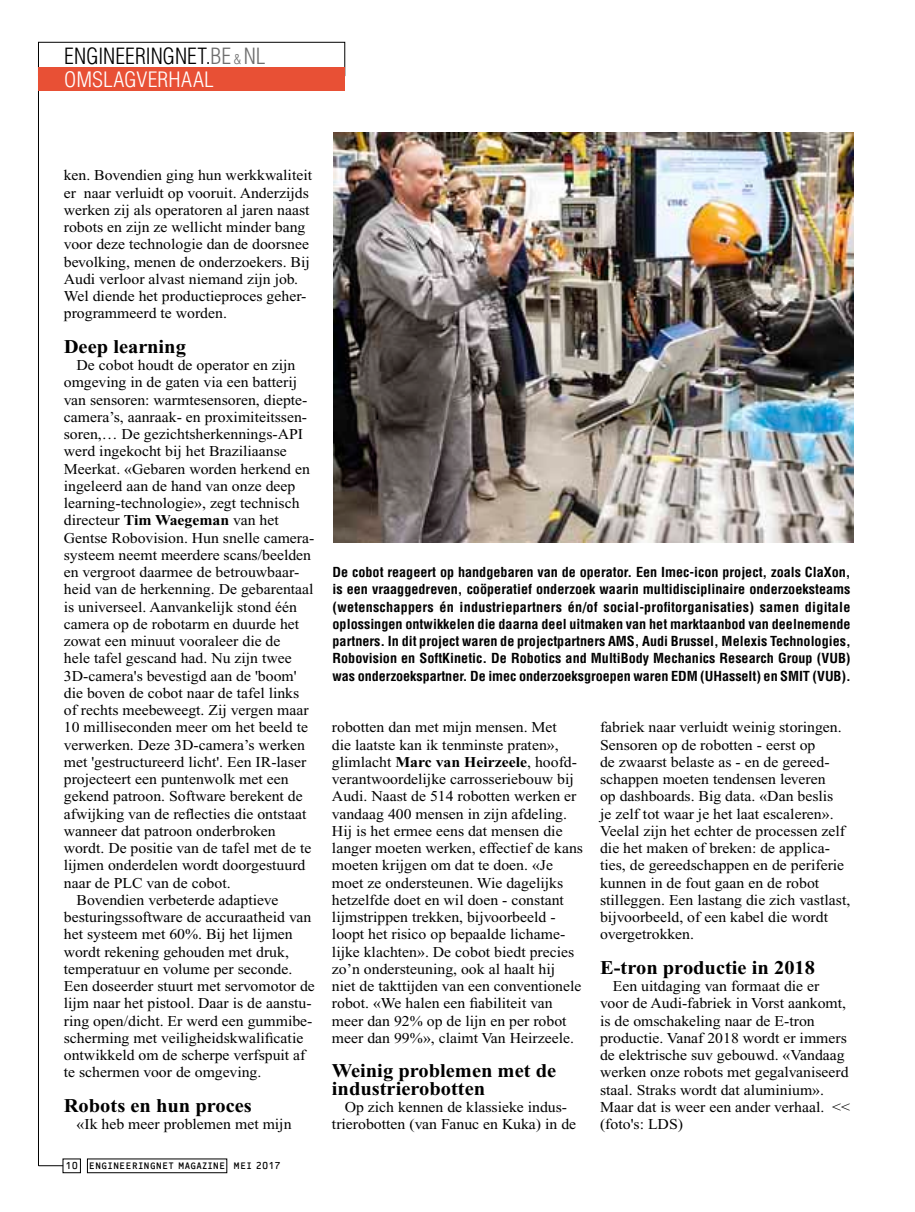
<style>
.page{position:relative;width:915px;height:1212px;background:#fff}
.page>*{position:absolute;margin:0;border:0;box-sizing:border-box;transform-origin:0 0}
.t1{font:300 condensed 21.9px "Helvetica";letter-spacing:.005em;color:#000}
.t2{font:300 condensed 20.7px "Helvetica";letter-spacing:.005em;color:#fff;scale:1.05 1}
.t3{font:700 19.5px/17.2px "Times New Roman";color:#000;scale:1.05 1}
.t4{font:15px/17.2px "Times New Roman";color:#000;scale:1.05 1}
.t5{font:700 condensed 13.5px/17.2px "Helvetica";letter-spacing:-.005em;color:#000;text-align:justify;scale:1.05 1}
.t6{font:9.75px "OCRF";color:#000}
.s1{color:#6e6e6e}
.s2{font-size:13.05px;color:#6e6e6e}
.s3{font-weight:700}
</style>
<div class="page">
<div style="left:63px;top:1159px;width:18px;height:14px;border:1px solid #000"></div>
<div style="left:87px;top:1159px;width:140px;height:14px;border:1px solid #000"></div>
<svg style="left:39px;top:1165px;width:24px;height:1px"></svg>
<hr style="left:38px;top:66px;width:1px;height:1100px;background:#000">
<div style="left:38px;top:42px;width:307px;height:34px;border:1px solid #000"></div>
<div style="left:38px;top:67px;width:307px;height:24px;background:#e85035"></div>
<img style="left:334px;top:132px;width:518px;height:411px">
<h1 class="t1" style="left:64px;top:43px;width:203px">ENGINEERINGNET.<span class="s1">BE</span> <span class="s2">&amp;</span> <span class="s1">NL</span></h1>
<h2 class="t2" style="left:64px;top:67px;width:144px">OMSLAGVERHAAL</h2>
<p class="t4" style="left:64px;top:167px;width:238px">ken. Bovendien ging hun werkkwaliteit er naar verluidt op vooruit. Anderzijds werken zij als operatoren al jaren naast robots en zijn ze wellicht minder bang voor deze technologie dan de doorsnee bevolking, menen de onderzoekers. Bij Audi verloor alvast niemand zijn job.<br>Wel diende het productieproces geher&shy;programmeerd te worden.</p>
<h3 class="t3" style="left:64px;top:338px;width:118px">Deep learning</h3>
<p class="t4" style="left:77px;top:356px;width:210px">De cobot houdt de operator en zijn</p>
<p class="t4" style="left:64px;top:374px;width:224px">omgeving in de gaten via een batterij</p>
<p class="t4" style="left:64px;top:391px;width:233px">van sensoren: warmtesensoren, diepte-</p>
<p class="t4" style="left:64px;top:408px;width:233px">camera’s, aanraak- en proximiteitssen-</p>
<p class="t4" style="left:64px;top:425px;width:229px">soren,… De gezichtsherkennings-API</p>
<p class="t4" style="left:64px;top:443px;width:214px">werd ingekocht bij het Braziliaanse</p>
<p class="t4" style="left:64px;top:460px;width:236px">Meerkat. «Gebaren worden herkend en</p>
<p class="t4" style="left:64px;top:477px;width:222px">ingeleerd aan de hand van onze deep</p>
<p class="t4" style="left:64px;top:494px;width:226px">learning-technologie», zegt technisch</p>
<p class="t4" style="left:64px;top:512px;width:206px">directeur <span class="s3">Tim Waegeman</span> van het</p>
<p class="t4" style="left:64px;top:529px;width:240px">Gentse Robovision. Hun snelle camera-</p>
<p class="t4" style="left:64px;top:546px;width:237px">systeem neemt meerdere scans/beelden</p>
<p class="t4" style="left:64px;top:563px;width:226px">en vergroot daarmee de betrouwbaar-</p>
<p class="t4" style="left:64px;top:581px;width:239px">heid van de herkenning. De gebarentaal</p>
<p class="t4" style="left:64px;top:598px;width:223px">is universeel. Aanvankelijk stond één</p>
<p class="t4" style="left:64px;top:615px;width:226px">camera op de robotarm en duurde het</p>
<p class="t4" style="left:64px;top:632px;width:208px">zowat een minuut vooraleer die de</p>
<p class="t4" style="left:64px;top:650px;width:219px">hele tafel gescand had. Nu zijn twee</p>
<p class="t4" style="left:64px;top:667px;width:223px">3D-camera's bevestigd aan de 'boom'</p>
<p class="t4" style="left:64px;top:684px;width:226px">die boven de cobot naar de tafel links</p>
<p class="t4" style="left:64px;top:701px;width:234px">of rechts meebeweegt. Zij vergen maar</p>
<p class="t4" style="left:64px;top:719px;width:234px">10 milliseconden meer om het beeld te</p>
<p class="t4" style="left:64px;top:736px;width:231px">verwerken. Deze 3D-camera’s werken</p>
<p class="t4" style="left:64px;top:753px;width:232px">met 'gestructureerd licht'. Een IR-laser</p>
<p class="t4" style="left:64px;top:770px;width:215px">projecteert een puntenwolk met een</p>
<p class="t4" style="left:64px;top:788px;width:229px">gekend patroon. Software berekent de</p>
<p class="t4" style="left:64px;top:805px;width:232px">afwijking van de reflecties die ontstaat</p>
<p class="t4" style="left:64px;top:822px;width:203px">wanneer dat patroon onderbroken</p>
<p class="t4" style="left:64px;top:839px;width:237px">wordt. De positie van de tafel met de te</p>
<p class="t4" style="left:64px;top:857px;width:231px">lijmen onderdelen wordt doorgestuurd</p>
<p class="t4" style="left:64px;top:874px;width:160px">naar de PLC van de cobot.</p>
<p class="t4" style="left:77px;top:891px;width:194px">Bovendien verbeterde adaptieve</p>
<p class="t4" style="left:64px;top:908px;width:237px">besturingssoftware de accuraatheid van</p>
<p class="t4" style="left:64px;top:926px;width:219px">het systeem met 60%. Bij het lijmen</p>
<p class="t4" style="left:64px;top:943px;width:216px">wordt rekening gehouden met druk,</p>
<p class="t4" style="left:64px;top:960px;width:219px">temperatuur en volume per seconde.</p>
<p class="t4" style="left:64px;top:977px;width:240px">Een doseerder stuurt met servomotor de</p>
<p class="t4" style="left:64px;top:995px;width:237px">lijm naar het pistool. Daar is de aanstu-</p>
<p class="t4" style="left:64px;top:1012px;width:238px">ring open/dicht. Er werd een gummibe-</p>
<p class="t4" style="left:64px;top:1029px;width:229px">scherming met veiligheidskwalificatie</p>
<p class="t4" style="left:64px;top:1046px;width:231px">ontwikkeld om de scherpe verfspuit af</p>
<p class="t4" style="left:64px;top:1064px;width:190px">te schermen voor de omgeving.</p>
<h3 class="t3" style="left:64px;top:1097px;width:180px">Robots en hun proces</h3>
<p class="t4" style="left:77px;top:1115px;width:206px">«Ik heb meer problemen met mijn</p>
<p class="t6" style="left:65px;top:1160px;width:217px">10 ENGINEERINGNET MAGAZINE MEI 2017</p>
<p class="t5" style="left:332px;top:563px;width:495px">De cobot reageert op handgebaren van de operator. Een Imec-icon project, zoals ClaXon, is een vraaggedreven, coöperatief onderzoek waarin multidisciplinaire onderzoeksteams (wetenschappers én industriepartners én/of social-profitorganisaties) samen digitale oplossingen ontwikkelen die daarna deel uitmaken van het marktaanbod van deelnemende partners. In dit project waren de projectpartners AMS, Audi Brussel, Melexis Technologies, Robovision en SoftKinetic. De Robotics and MultiBody Mechanics Research Group (VUB) was onderzoekspartner. De imec onderzoeksgroepen waren EDM (UHasselt) en SMIT (VUB).</p>
<p class="t4" style="left:332px;top:719px;width:240px">robotten dan met mijn mensen. Met<br>die laatste kan ik tenminste praten», glimlacht <span class="s3">Marc van Heirzeele</span>, hoofd&shy;verantwoordelijke carrosseriebouw bij Audi. Naast de 514 robotten werken er vandaag 400 mensen in zijn afdeling.<br>Hij is het ermee eens dat mensen die langer moeten werken, effectief de kans moeten krijgen om dat te doen. «Je moet ze ondersteunen. Wie dagelijks hetzelfde doet en wil doen - constant lijmstrippen trekken, bijvoorbeeld - loopt het risico op bepaalde lichame&shy;lijke klachten». De cobot biedt precies zo’n ondersteuning, ook al haalt hij<br>niet de takttijden van een conventionele robot. «We halen een fiabiliteit van meer dan 92% op de lijn en per robot meer dan 99%», claimt Van Heirzeele.</p>
<h3 class="t3" style="left:332px;top:1062px;width:215px">Weinig problemen met de industrierobotten</h3>
<p class="t4" style="left:332px;top:1098px;width:234px;text-align:center">Op zich kennen de klassieke indus&shy;trierobotten (van Fanuc en Kuka) in de</p>
<p class="t4" style="left:600px;top:719px;width:240px">fabriek naar verluidt weinig storingen.<br>Sensoren op de robotten - eerst op<br>de zwaarst belaste as - en de gereed&shy;schappen moeten tendensen leveren<br>op dashboards. Big data. «Dan beslis<br>je zelf tot waar je het laat escaleren».<br>Veelal zijn het echter de processen zelf die het maken of breken: de applica&shy;ties, de gereedschappen en de periferie kunnen in de fout gaan en de robot stilleggen. Een lastang die zich vastlast, bijvoorbeeld, of een kabel die wordt overgetrokken.</p>
<h3 class="t3" style="left:600px;top:959px;width:206px">E-tron productie in 2018</h3>
<p class="t4" style="left:600px;top:977px;width:239px;text-indent:13px">Een uitdaging van formaat die er voor de Audi-fabriek in Vorst aankomt, is de omschakeling naar de E-tron productie. Vanaf 2018 wordt er immers de elektrische suv gebouwd. «Vandaag werken onze robots met gegalvaniseerd staal. Straks wordt dat aluminium».<br>Maar dat is weer een ander verhaal. &lt;&lt; (foto's: LDS)</p>
</div>
